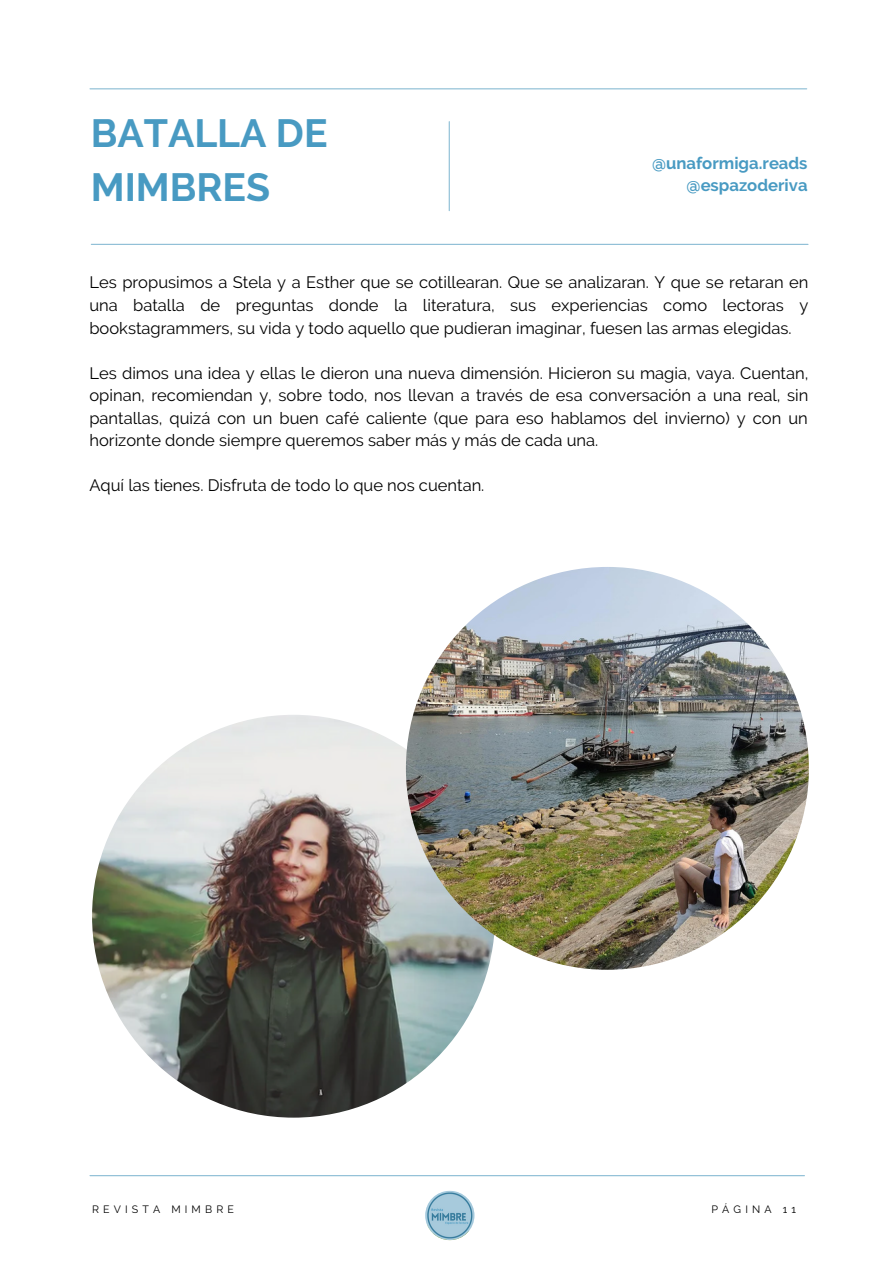
<style>
.page{position:relative;width:894px;height:1264px;background:#fff}
.page>*{position:absolute;margin:0;border:0;box-sizing:border-box;transform-origin:0 0}
.t1{font:700 39.15px/54px "Raleway";color:#489ac2}
.t2{font:700 16.65px/22.5px "Raleway";color:#489ac2;text-align:right}
.t3{font:16.5px/22.5px "Raleway";color:#000;text-align:justify}
.t4{font:10.65px "Raleway";letter-spacing:.39em;color:#000}
</style>
<div class="page">
<hr style="left:90px;top:88px;width:716px;height:1px;background:#8abcd4">
<hr style="left:91px;top:244px;width:716px;height:1px;background:#8abcd4">
<hr style="left:448px;top:122px;width:1px;height:89px;background:#8abcd4">
<img style="left:92px;top:714px;width:403px;height:403px;border-radius:50%">
<img style="left:406px;top:567px;width:402px;height:402px;border-radius:50%">
<hr style="left:90px;top:1175px;width:714px;height:1px;background:#8abcd4">
<img style="left:425px;top:1190px;width:49px;height:49px;border-radius:50%">
<h1 class="t1" style="left:91px;top:106px;width:238px">BATALLA DE<br>MIMBRES</h1>
<p class="t2" style="left:652px;top:151px;width:157px">@unaformiga.reads @espazoderiva</p>
<p class="t3" style="left:89px;top:271px;width:720px">Les propusimos a Stela y a Esther que se cotillearan. Que se analizaran. Y que se retaran en una batalla de preguntas donde la literatura, sus experiencias como lectoras y bookstagrammers, su vida y todo aquello que pudieran imaginar, fuesen las armas elegidas.</p>
<p class="t3" style="left:89px;top:361px;width:720px">Les dimos una idea y ellas le dieron una nueva dimensión. Hicieron su magia, vaya. Cuentan, opinan, recomiendan y, sobre todo, nos llevan a través de esa conversación a una real, sin pantallas, quizá con un buen café caliente (que para eso hablamos del invierno) y con un horizonte donde siempre queremos saber más y más de cada una.</p>
<p class="t3" style="left:89px;top:474px;width:396px">Aquí las tienes. Disfruta de todo lo que nos cuentan.</p>
<p class="t4" style="left:92px;top:1202px;width:143px">REVISTA MIMBRE</p>
<p class="t4" style="left:711px;top:1202px;width:86px">PÁGINA 11</p>
</div>
